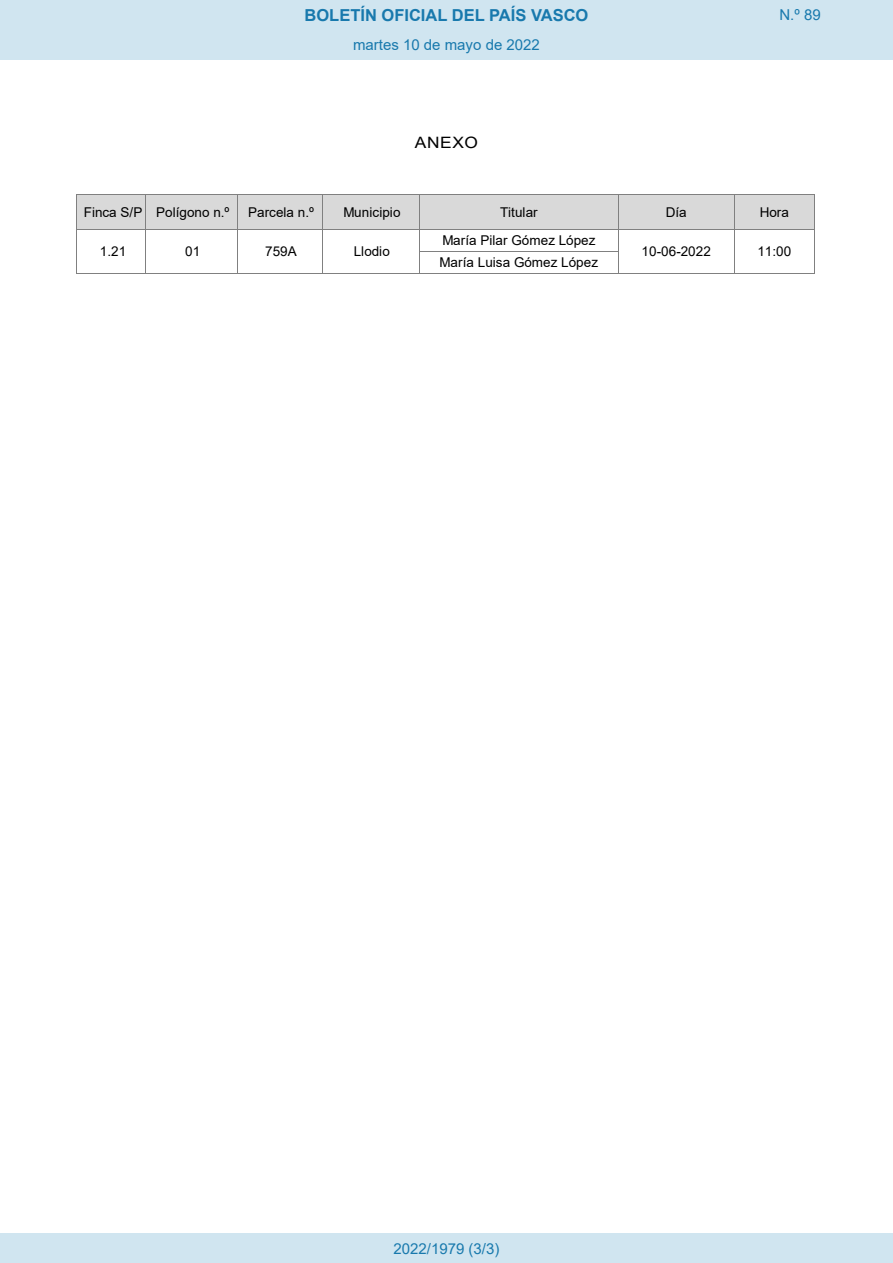
<style>
.page{position:relative;width:893px;height:1263px;background:#fff}
.page>*{position:absolute;margin:0;border:0;box-sizing:border-box;transform-origin:0 0}
.t1{font:700 16.5px "Arial";color:#1879ad}
.BOPVClave{font:15.6px "Arial";letter-spacing:.035em;color:#000;scale:1.11 1}
.Paginacion_Centro{font:15px "Arial";color:#1879ad}
.t2{font:13.5px "Arial";letter-spacing:.005em;color:#000}
</style>
<div class="page">
<div style="left:0;top:0;width:893px;height:60px;background:#d0e5f0"></div>
<div style="left:0;top:1233px;width:893px;height:30px;background:#d0e5f0"></div>
<div style="left:77px;top:195px;width:68px;height:34px;background:#d9d9d9"></div>
<div style="left:146px;top:195px;width:91px;height:34px;background:#d9d9d9"></div>
<div style="left:237px;top:195px;width:85px;height:34px;background:#d9d9d9"></div>
<div style="left:323px;top:195px;width:96px;height:34px;background:#d9d9d9"></div>
<div style="left:419px;top:195px;width:199px;height:34px;background:#d9d9d9"></div>
<div style="left:619px;top:195px;width:115px;height:34px;background:#d9d9d9"></div>
<div style="left:734px;top:195px;width:80px;height:34px;background:#d9d9d9"></div>
<hr style="left:77px;top:194px;width:68px;height:1px;background:#808080">
<hr style="left:146px;top:194px;width:91px;height:1px;background:#808080">
<hr style="left:237px;top:194px;width:85px;height:1px;background:#808080">
<hr style="left:323px;top:194px;width:96px;height:1px;background:#808080">
<hr style="left:419px;top:194px;width:199px;height:1px;background:#808080">
<hr style="left:619px;top:194px;width:115px;height:1px;background:#808080">
<hr style="left:734px;top:194px;width:80px;height:1px;background:#808080">
<hr style="left:77px;top:195px;width:1px;height:34px;background:#808080">
<hr style="left:145px;top:195px;width:1px;height:34px;background:#808080">
<hr style="left:237px;top:195px;width:1px;height:34px;background:#808080">
<hr style="left:322px;top:195px;width:1px;height:34px;background:#808080">
<hr style="left:419px;top:195px;width:1px;height:34px;background:#808080">
<hr style="left:618px;top:195px;width:1px;height:34px;background:#808080">
<hr style="left:734px;top:195px;width:1px;height:34px;background:#808080">
<hr style="left:814px;top:195px;width:1px;height:34px;background:#808080">
<hr style="left:77px;top:229px;width:68px;height:1px;background:#808080">
<hr style="left:146px;top:229px;width:91px;height:1px;background:#808080">
<hr style="left:237px;top:229px;width:85px;height:1px;background:#808080">
<hr style="left:323px;top:229px;width:96px;height:1px;background:#808080">
<hr style="left:419px;top:229px;width:199px;height:1px;background:#808080">
<hr style="left:619px;top:229px;width:115px;height:1px;background:#808080">
<hr style="left:734px;top:229px;width:80px;height:1px;background:#808080">
<hr style="left:419px;top:251px;width:199px;height:1px;background:#808080">
<hr style="left:77px;top:273px;width:68px;height:1px;background:#808080">
<svg style="left:145px;top:229px;width:1px;height:45px"></svg>
<hr style="left:146px;top:273px;width:91px;height:1px;background:#808080">
<svg style="left:237px;top:230px;width:1px;height:43px"></svg>
<hr style="left:237px;top:273px;width:85px;height:1px;background:#808080">
<svg style="left:322px;top:229px;width:1px;height:45px"></svg>
<hr style="left:323px;top:273px;width:96px;height:1px;background:#808080">
<svg style="left:419px;top:230px;width:1px;height:43px"></svg>
<hr style="left:419px;top:273px;width:199px;height:1px;background:#808080">
<svg style="left:618px;top:229px;width:1px;height:45px"></svg>
<hr style="left:619px;top:273px;width:115px;height:1px;background:#808080">
<svg style="left:734px;top:230px;width:1px;height:43px"></svg>
<hr style="left:734px;top:273px;width:80px;height:1px;background:#808080">
<svg style="left:814px;top:229px;width:1px;height:45px"></svg>
<p class="t1" style="left:305px;top:3px;width:285px">BOLETÍN OFICIAL DEL PAÍS VASCO</p>
<p class="Paginacion_Centro" style="left:353px;top:35px;width:188px">martes 10 de mayo de 2022</p>
<p class="BOPVClave" style="left:415px;top:132px;width:58px">ANEXO</p>
<p class="Paginacion_Centro" style="left:779px;top:5px;width:43px">N.º 89</p>
<p class="t2" style="left:84px;top:203px;width:147px">Finca S/P Polígono n.º</p>
<p class="t2" style="left:248px;top:203px;width:67px">Parcela n.º</p>
<p class="t2" style="left:343px;top:203px;width:59px">Municipio</p>
<p class="t2" style="left:500px;top:203px;width:39px">Titular</p>
<p class="t2" style="left:666px;top:203px;width:22px">Día</p>
<p class="t2" style="left:760px;top:203px;width:31px">Hora</p>
<p class="t2" style="left:100px;top:242px;width:28px">1.21</p>
<p class="t2" style="left:185px;top:242px;width:17px">01</p>
<p class="t2" style="left:265px;top:242px;width:33px">759A</p>
<p class="t2" style="left:354px;top:242px;width:38px">Llodio</p>
<p class="t2" style="left:442px;top:231px;width:155px">María Pilar Gómez López</p>
<p class="t2" style="left:642px;top:242px;width:71px">10-06-2022</p>
<p class="t2" style="left:757px;top:242px;width:35px">11:00</p>
<p class="t2" style="left:440px;top:253px;width:160px">María Luisa Gómez López</p>
<p class="Paginacion_Centro" style="left:393px;top:1238px;width:107px">2022/1979 (3/3)</p>
</div>
